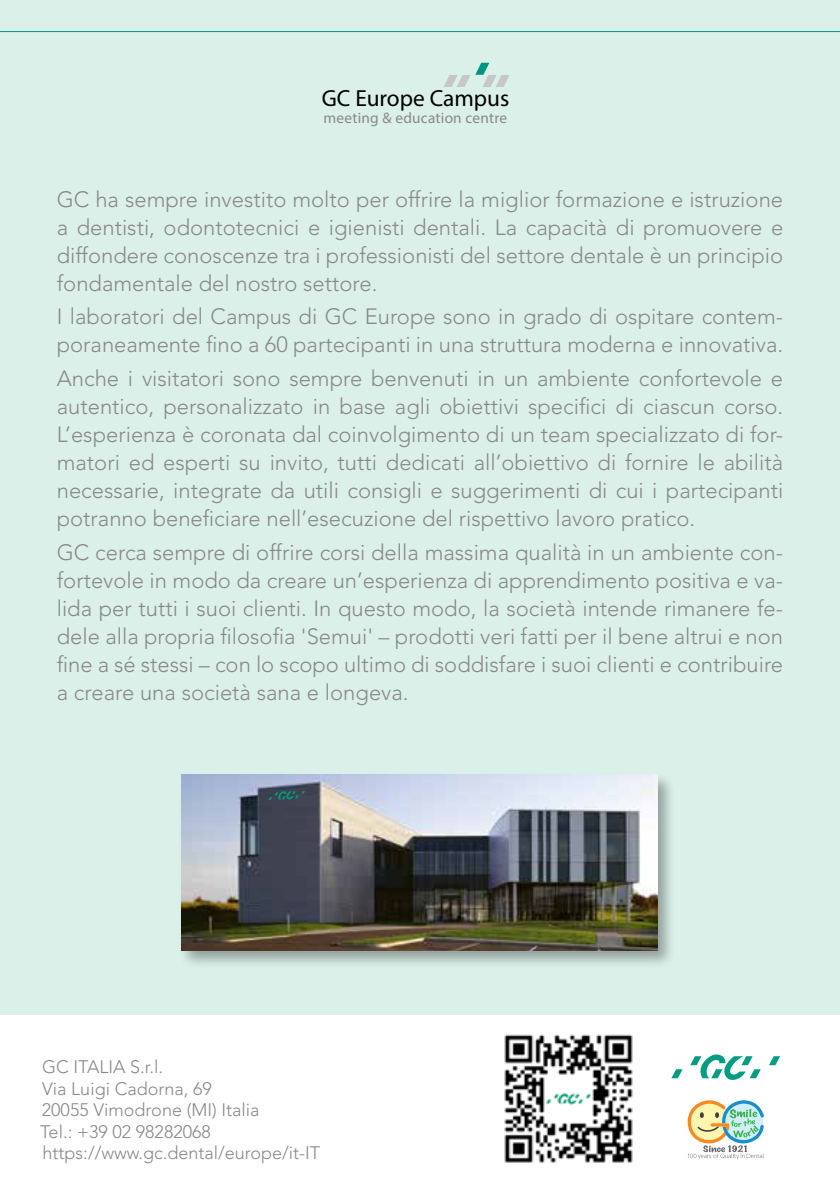
<style>
.page{position:relative;width:840px;height:1191px;background:#fff}
.page>*{position:absolute;margin:0;border:0;box-sizing:border-box;transform-origin:0 0}
.t1{font:23.4px "Myriad Pro";color:#000}
.t2{font:300 22px/28px "Avenir LT Std";color:#878988;text-align:justify}
.t3{font:300 18px/21.6px "Avenir LT Std";color:#878988}
.t4{font:15.2px "Myriad Pro";letter-spacing:.015em;color:#87888a}
</style>
<div class="page">
<div style="left:0;top:0;width:839px;height:1191px;background:#dcf0ea"></div>
<svg style="left:444px;top:63px;width:65px;height:24px"></svg>
<div style="left:178px;top:772px;width:497px;height:197px;background:#000;opacity:.33"></div>
<img style="left:181px;top:775px;width:475px;height:175px">
<svg style="left:268px;top:791px;width:37px;height:9px"></svg>
<div style="left:0;top:1015px;width:839px;height:176px;background:#fff"></div>
<svg style="left:671px;top:1069px;width:11px;height:9px"></svg>
<svg style="left:769px;top:1056px;width:10px;height:9px"></svg>
<svg style="left:690px;top:1054px;width:70px;height:26px"></svg>
<svg style="left:687px;top:1100px;width:76px;height:59px"></svg>
<img style="left:504px;top:1034px;width:129px;height:129px">
<hr style="left:0;top:31px;width:839px;height:1px;background:#009880">
<p class="t1" style="left:321px;top:84px;width:189px">GC Europe Campus</p>
<p class="t4" style="left:323px;top:109px;width:185px">meeting &amp; education centre</p>
<p class="t2" style="left:57px;top:185px;width:727px">GC ha sempre investito molto per offrire la miglior formazione e istruzione a dentisti, odontotecnici e igienisti dentali. La capacità di promuovere e diffondere conoscenze tra i professionisti del settore dentale è un principio fondamentale del nostro settore.</p>
<p class="t2" style="left:57px;top:303px;width:727px">I laboratori del Campus di GC Europe sono in grado di ospitare contem&shy;poraneamente fino a 60 partecipanti in una struttura moderna e innovativa.</p>
<p class="t2" style="left:57px;top:364px;width:727px">Anche i visitatori sono sempre benvenuti in un ambiente confortevole e autentico, personalizzato in base agli obiettivi specifici di ciascun corso.<br>L’esperienza è coronata dal coinvolgimento di un team specializzato di for&shy;matori ed esperti su invito, tutti dedicati all’obiettivo di fornire le abilità necessarie, integrate da utili consigli e suggerimenti di cui i partecipanti potranno beneficiare nell’esecuzione del rispettivo lavoro pratico.</p>
<p class="t2" style="left:57px;top:538px;width:727px">GC cerca sempre di offrire corsi della massima qualità in un ambiente con&shy;fortevole in modo da creare un’esperienza di apprendimento positiva e va&shy;lida per tutti i suoi clienti. In questo modo, la società intende rimanere fe&shy;dele alla propria filosofia 'Semui' – prodotti veri fatti per il bene altrui e non fine a sé stessi – con lo scopo ultimo di soddisfare i suoi clienti e contribuire a creare una società sana e longeva.</p>
<p class="t3" style="left:40px;top:1056px;width:281px">GC ITALIA S.r.l.<br>Via Luigi Cadorna, 69<br>20055 Vimodrone (MI) Italia<br>Tel.: +39 02 98282068 https://www.gc.dental/europe/it-IT</p>
</div>
